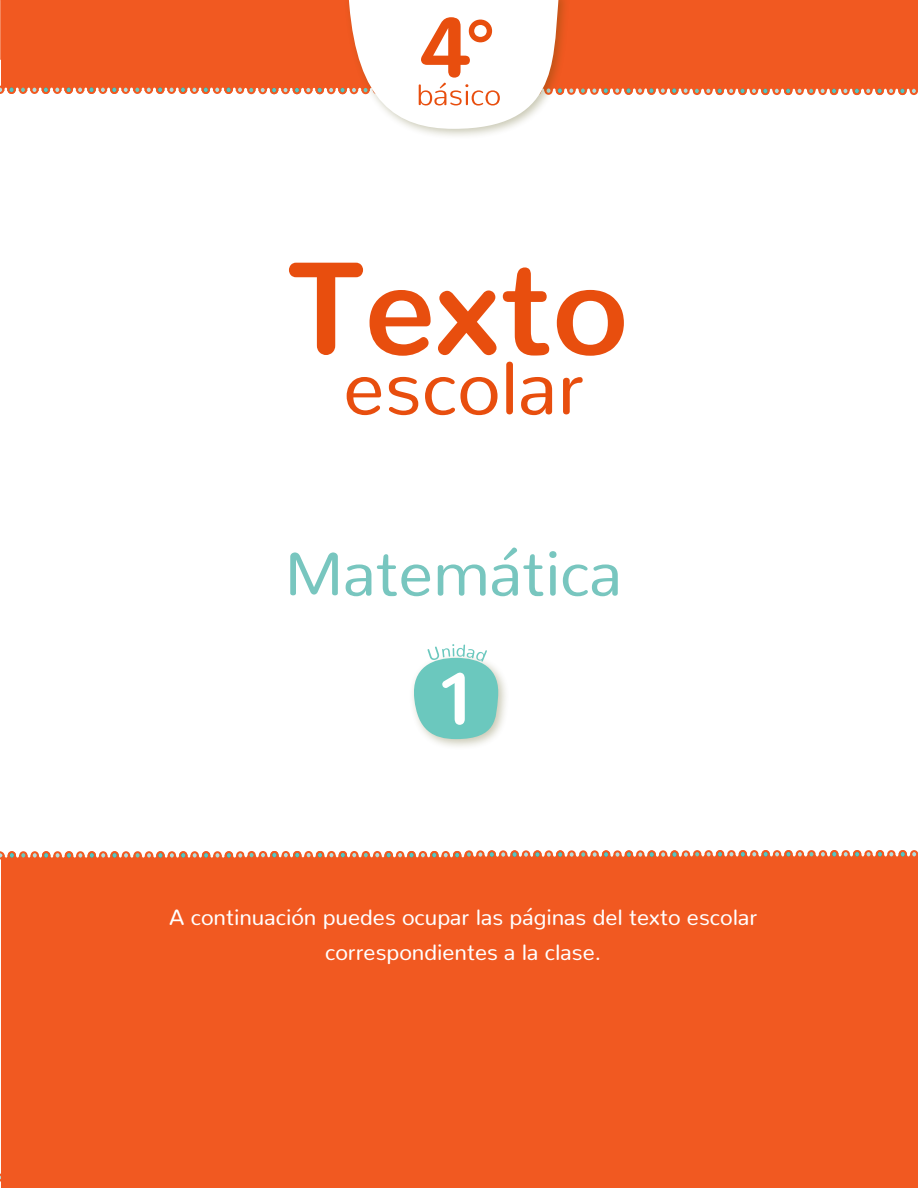
<style>
.page{position:relative;width:918px;height:1188px;background:#fff}
.page>*{position:absolute;margin:0;border:0;box-sizing:border-box;transform-origin:0 0}
.t1{font:700 130.95px "Nunito";color:#e84e0e}
.t2{font:75.75px "Nunito";color:#e84e0e}
.t3{font:700 74.1px "Nunito";color:#fff}
.t4{font:63.15px "Nunito";color:#78c6bf}
.t5{font:22.05px/34.7px "Nunito";color:#fff;text-align:center}
</style>
<div class="page">
<div style="left:1px;top:887px;width:917px;height:301px;background:#f15921"></div>
<div style="left:344px;top:0;width:226px;height:141px;background:#4a4700;opacity:.3"></div>
<div style="left:1px;top:855px;width:917px;height:32px;background:#f15921"></div>
<svg style="left:1px;top:851px;width:915px;height:7px"></svg>
<div style="left:408px;top:652px;width:102px;height:99px;background:#4a4700;opacity:.3"></div>
<svg style="left:411px;top:644px;width:90px;height:95px"></svg>
<svg style="left:1px;top:0;width:915px;height:129px"></svg>
<p class="t1" style="left:288px;top:190px;width:343px">Texto</p>
<p class="t2" style="left:343px;top:322px;width:242px">escolar</p>
<p class="t4" style="left:285px;top:519px;width:339px">Matemática</p>
<p class="t3" style="left:435px;top:632px;width:46px">1</p>
<p class="t5" style="left:169px;top:898px;width:590px">A continuación puedes ocupar las páginas del texto escolar correspondientes a la clase.</p>
</div>
